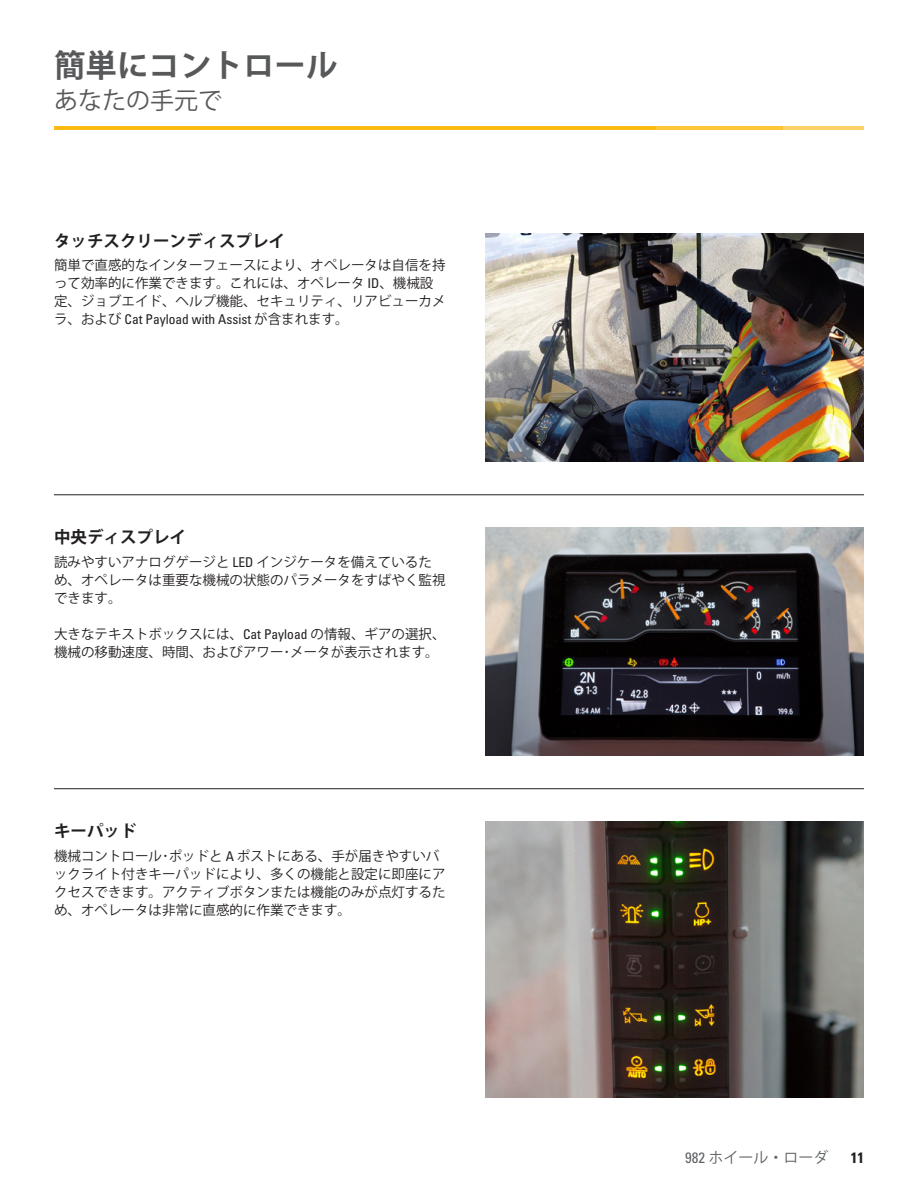
<style>
.page{position:relative;width:918px;height:1188px;background:#fff}
.page>*{position:absolute;margin:0;border:0;box-sizing:border-box;transform-origin:0 0}
.t1{font:700 31.5px "Koz Go Pro";color:#57585a}
.t2{font:24px "Koz Go Pro";color:#57585a}
.t3{font:700 16.5px "Koz Go Pro";color:#231f20}
.t4{font:15px "Koz Go Pro";color:#5d6163}
.t5{font:15px "Univers LTCYR 67 Bold Cond";color:#231f20}
.t6{font:13.5px/18px "Koz Go Pro";color:#231f20}
.t7{font:condensed 13.5px "Univers LTCYR 57";color:#231f20}
.s1{font-family:"Univers LTCYR 57";font-stretch:condensed}
.s2{font-family:"Koz Go Pro";font-stretch:normal}
</style>
<div class="page">
<hr style="left:54px;top:127px;width:601px;height:3px;background:#fcba13">
<hr style="left:654px;top:127px;width:128px;height:3px;background:#fcba13">
<hr style="left:782px;top:127px;width:82px;height:3px;background:#fcba13">
<hr style="left:54px;top:495px;width:810px;height:1px;background:#231f20">
<hr style="left:54px;top:788px;width:810px;height:1px;background:#231f20">
<img style="left:485px;top:234px;width:379px;height:228px">
<img style="left:485px;top:528px;width:379px;height:228px">
<img style="left:485px;top:822px;width:379px;height:275px">
<h1 class="t1" style="left:54px;top:45px;width:285px">簡単にコントロール</h1>
<h2 class="t2" style="left:54px;top:85px;width:169px">あなたの手元で</h2>
<p class="t3" style="left:54px;top:231px;width:232px">タッチスクリーンディスプレイ</p>
<p class="t6" style="left:54px;top:256px;width:393px">簡単で直感的なインターフェースにより、オペレータは自信を持って効率的に作業できます。これには、オペレータ <span class="s1">ID</span>、機械設定、ジョブエイド、ヘルプ機能、セキュリティ、リアビューカメ</p>
<p class="t7" style="left:54px;top:311px;width:296px"><span class="s2">ラ、および</span> Cat Payload with Assist <span class="s2">が含まれます。</span></p>
<p class="t3" style="left:54px;top:526px;width:133px">中央ディスプレイ</p>
<p class="t6" style="left:54px;top:553px;width:393px">読みやすいアナログゲージと <span class="s1">LED</span> インジケータを備えているため、オペレータは重要な機械の状態のパラメータをすばやく監視できます。</p>
<p class="t6" style="left:54px;top:625px;width:393px">大きなテキストボックスには、<span class="s1">Cat Payload</span> の情報、ギアの選択、機械の移動速度、時間、およびアワー･メータが表示されます。</p>
<p class="t3" style="left:54px;top:820px;width:84px">キーパッド</p>
<p class="t6" style="left:54px;top:847px;width:393px">機械コントロール･ポッドと <span class="s1">A</span> ポストにある、手が届きやすいバックライト付きキーパッドにより、多くの機能と設定に即座にアクセスできます。アクティブボタンまたは機能のみが点灯するため、オペレータは非常に直感的に作業できます。</p>
<p class="t4" style="left:685px;top:1148px;width:145px"><span class="s1">982</span> ホイール・ローダ</p>
<p class="t5" style="left:851px;top:1148px;width:15px">11</p>
</div>
